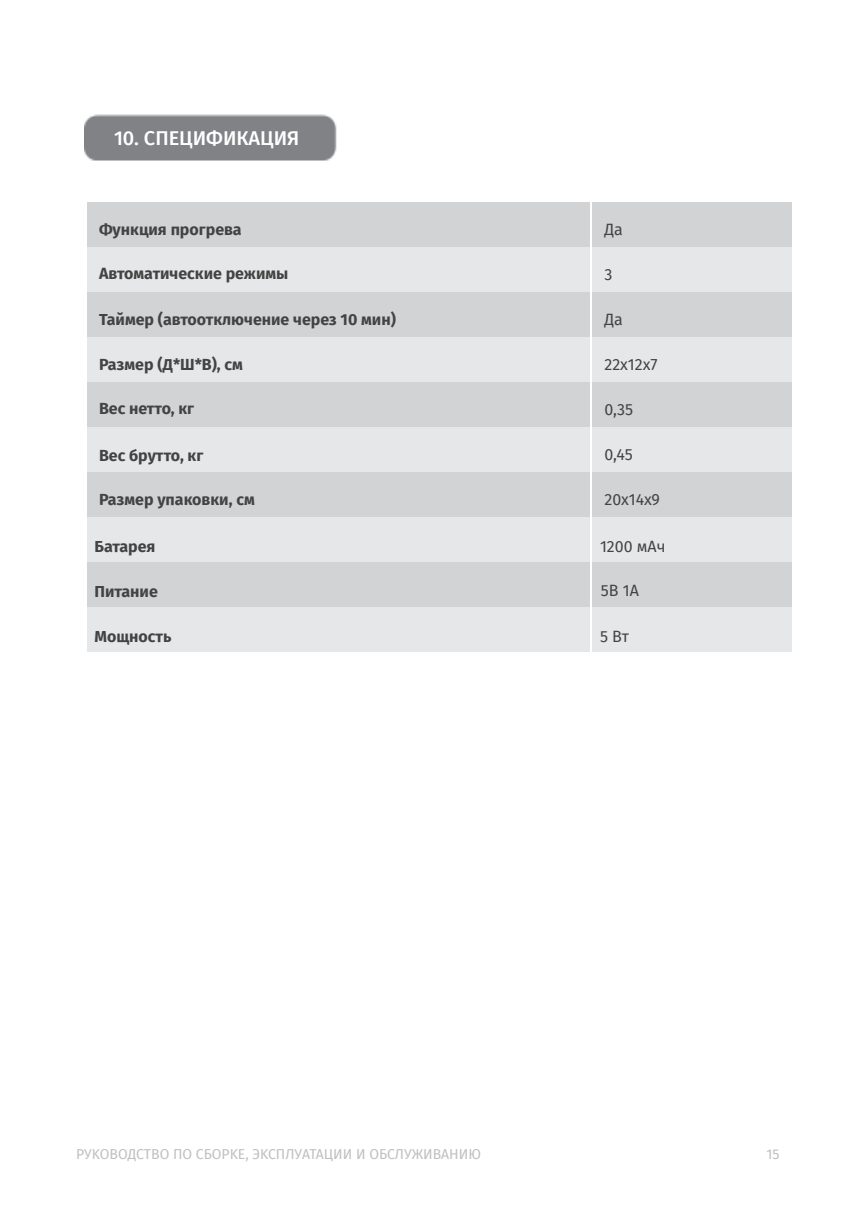
<style>
.page{position:relative;width:862px;height:1214px;background:#fff}
.page>*{position:absolute;margin:0;border:0;box-sizing:border-box;transform-origin:0 0}
.t1{font:500 20px "Fira Sans";color:#fff}
.t2{font:700 16px "Fira Sans";color:#434343}
.t3{font:16px "Fira Sans";color:#434343}
.t4{font:14px "Fira Sans";color:#bfbfbf}
</style>
<div class="page">
<img style="left:84px;top:114px;width:253px;height:47px">
<div style="left:87px;top:202px;width:504px;height:45px;background:#d1d3d4"></div>
<div style="left:591px;top:202px;width:201px;height:45px;background:#d1d3d4"></div>
<div style="left:87px;top:247px;width:504px;height:45px;background:#e6e7e8"></div>
<div style="left:591px;top:247px;width:201px;height:45px;background:#e6e7e8"></div>
<div style="left:87px;top:292px;width:504px;height:45px;background:#d1d3d4"></div>
<div style="left:591px;top:292px;width:201px;height:45px;background:#d1d3d4"></div>
<div style="left:87px;top:337px;width:504px;height:45px;background:#e6e7e8"></div>
<div style="left:591px;top:337px;width:201px;height:45px;background:#e6e7e8"></div>
<div style="left:87px;top:382px;width:504px;height:45px;background:#d1d3d4"></div>
<div style="left:591px;top:382px;width:201px;height:45px;background:#d1d3d4"></div>
<div style="left:87px;top:427px;width:504px;height:45px;background:#e6e7e8"></div>
<div style="left:591px;top:427px;width:201px;height:45px;background:#e6e7e8"></div>
<div style="left:87px;top:472px;width:504px;height:45px;background:#d1d3d4"></div>
<div style="left:591px;top:472px;width:201px;height:45px;background:#d1d3d4"></div>
<div style="left:87px;top:517px;width:504px;height:45px;background:#e6e7e8"></div>
<div style="left:591px;top:517px;width:201px;height:45px;background:#e6e7e8"></div>
<div style="left:87px;top:562px;width:504px;height:45px;background:#d1d3d4"></div>
<div style="left:591px;top:562px;width:201px;height:45px;background:#d1d3d4"></div>
<div style="left:87px;top:607px;width:504px;height:45px;background:#e6e7e8"></div>
<div style="left:591px;top:607px;width:201px;height:45px;background:#e6e7e8"></div>
<hr style="left:590px;top:178px;width:2px;height:474px;background:#fff">
<p class="t1" style="left:114px;top:126px;width:187px">10. СПЕЦИФИКАЦИЯ</p>
<p class="t2" style="left:99px;top:220px;width:144px">Функция прогрева</p>
<p class="t3" style="left:604px;top:220px;width:20px">Да</p>
<p class="t2" style="left:99px;top:264px;width:191px">Автоматические режимы</p>
<p class="t3" style="left:604px;top:265px;width:9px">3</p>
<p class="t2" style="left:99px;top:310px;width:298px">Таймер (автоотключение через 10 мин)</p>
<p class="t3" style="left:604px;top:310px;width:20px">Да</p>
<p class="t2" style="left:99px;top:355px;width:145px">Размер (Д*Ш*В), см</p>
<p class="t3" style="left:604px;top:355px;width:55px">22х12х7</p>
<p class="t2" style="left:99px;top:399px;width:97px">Вес нетто, кг</p>
<p class="t3" style="left:604px;top:400px;width:30px">0,35</p>
<p class="t2" style="left:99px;top:446px;width:106px">Вес брутто, кг</p>
<p class="t3" style="left:604px;top:445px;width:30px">0,45</p>
<p class="t2" style="left:99px;top:490px;width:157px">Размер упаковки, см</p>
<p class="t3" style="left:604px;top:490px;width:57px">20х14х9</p>
<p class="t2" style="left:94px;top:537px;width:62px">Батарея</p>
<p class="t3" style="left:600px;top:537px;width:67px">1200 мАч</p>
<p class="t2" style="left:94px;top:582px;width:65px">Питание</p>
<p class="t3" style="left:601px;top:581px;width:40px">5В 1А</p>
<p class="t2" style="left:94px;top:627px;width:78px">Мощность</p>
<p class="t3" style="left:600px;top:627px;width:30px">5 Вт</p>
<p class="t4" style="left:76px;top:1145px;width:406px">PУKOBOДCTBO ПO CБOPKE, ЭKCПЛУATAЦИИ И OБCЛУЖИBAHИЮ</p>
<p class="t4" style="left:766px;top:1145px;width:15px">15</p>
</div>
